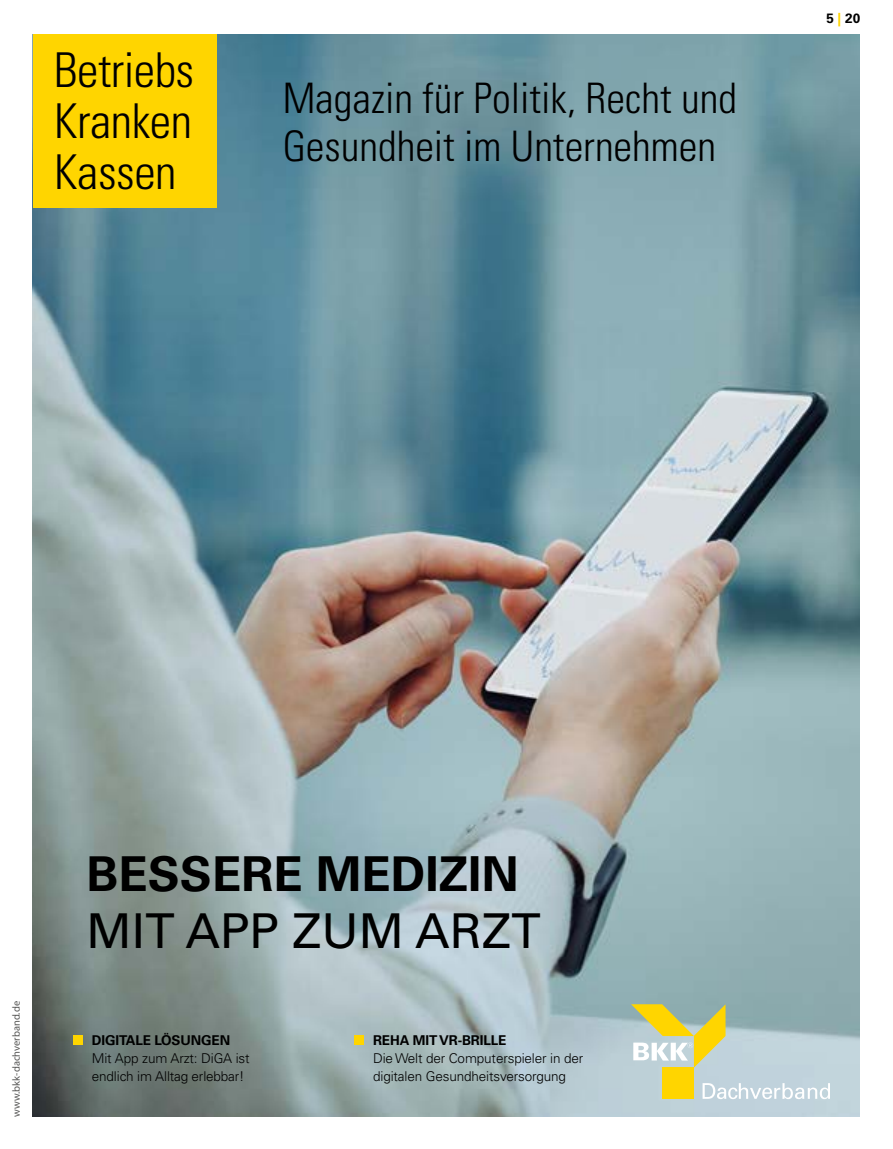
<style>
.page{position:relative;width:893px;height:1149px;background:#fff}
.page>*{position:absolute;margin:0;border:0;box-sizing:border-box;transform-origin:0 0}
.t1{font:300 condensed 48px/51px "Univers LT Std";letter-spacing:-.01em;color:#000;text-align:justify}
.t2{font:700 48px "Univers LT Std";color:#000}
.t3{font:48px "Univers LT Std";color:#000}
.t4{font:300 condensed 42px/48px "Univers LT Std";color:#000}
.t5{font:300 13.5px/18px "Univers LT Pro 45";letter-spacing:-.01em;color:#000}
.t6{font:700 13.5px "Univers LT Std";letter-spacing:-.01em;color:#000}
.t7{font:10.5px "Myriad Pro";color:#575756}
.s1{color:#ffd500}
</style>
<div class="page">
<img style="left:33px;top:34px;width:827px;height:1082px">
<div style="left:33px;top:34px;width:183px;height:173px;background:#ffd500"></div>
<svg style="left:631px;top:1003px;width:94px;height:64px;background:#d0cf8c"></svg>
<div style="left:663px;top:1067px;width:31px;height:31px;background:#ffd500"></div>
<svg style="left:703px;top:1082px;width:127px;height:16px"></svg>
<div style="left:74px;top:1034px;width:9px;height:10px;background:#ffd500"></div>
<div style="left:354px;top:1034px;width:10px;height:10px;background:#ffd500"></div>
<h1 class="t1" style="left:54px;top:44px;width:142px">Betriebs Kranken Kassen</h1>
<h2 class="t4" style="left:282px;top:74px;width:456px">Magazin für Politik, Recht und<br>Gesundheit im Unternehmen</h2>
<p class="t6" style="left:826px;top:10px;width:35px">5<span class="s1">|</span>20</p>
<p class="t7" style="left:10px;top:1116px;width:117px;rotate:-90deg">www.bkk-dachverband.de</p>
<h1 class="t2" style="left:87px;top:845px;width:434px">BESSERE MEDIZIN</h1>
<h1 class="t3" style="left:87px;top:902px;width:455px">MIT APP ZUM ARZT</h1>
<p class="t6" style="left:92px;top:1031px;width:140px">DIGITALE LÖSUNGEN</p>
<p class="t5" style="left:92px;top:1048px;width:159px">Mit App zum Arzt: DiGA ist endlich im Alltag erlebbar!</p>
<p class="t6" style="left:373px;top:1031px;width:135px">REHA MIT VR-BRILLE</p>
<p class="t5" style="left:373px;top:1048px;width:212px">Die Welt der Computerspieler in der digitalen Gesundheitsversorgung</p>
</div>
